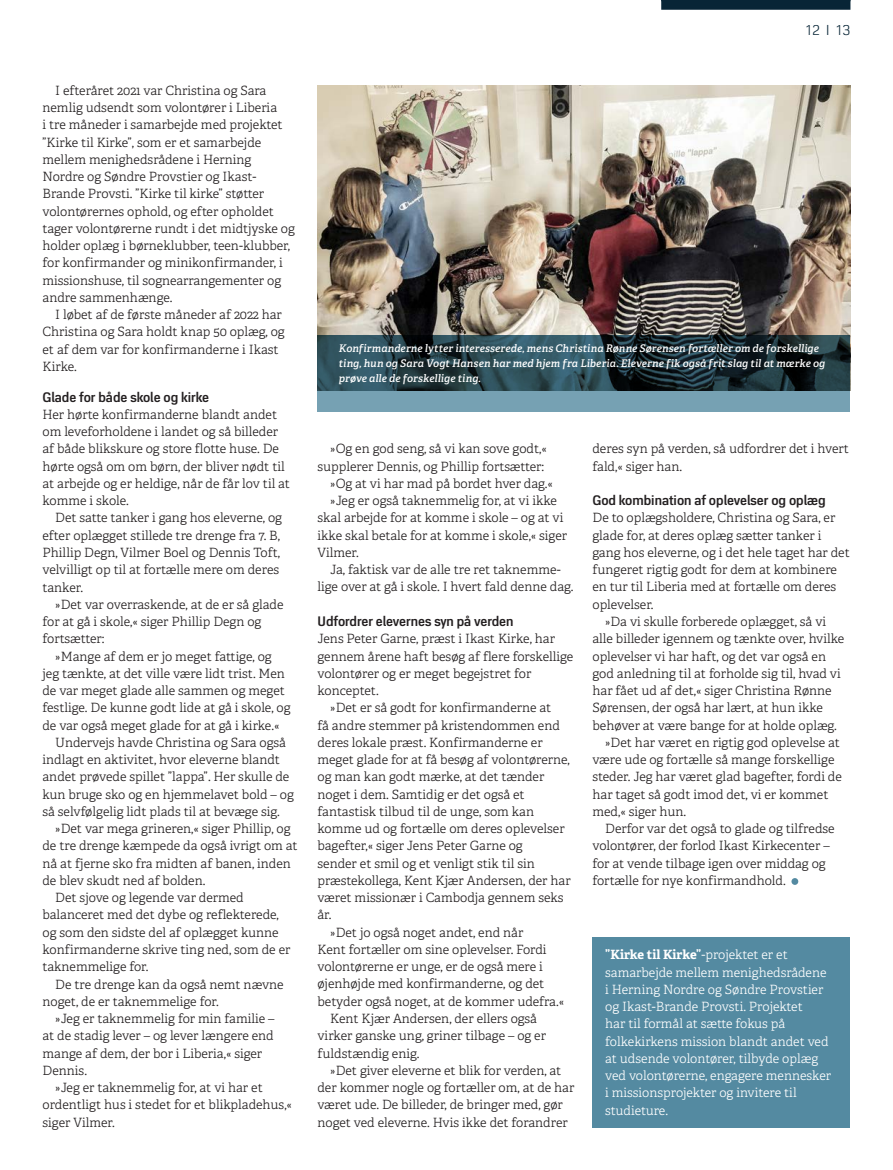
<style>
.page{position:relative;width:893px;height:1170px;background:#fff}
.page>*{position:absolute;margin:0;border:0;box-sizing:border-box;transform-origin:0 0}
.t1{font:300 15px "JP Special Sans";color:#082536}
.Mellemrubrik{font:600 14.25px "JP Special Sans";color:#231f20}
.Brødtekst_indryk_3mm{font:300 12.75px/17.2px "Adelle";color:#231f20}
.Brødtekst{font:300 12.75px/17.2px "Adelle";color:#231f20}
.Brødtekst-2{font:300 12.75px/17.2px "Adelle";color:#fff}
.Billedtekst{font:italic 600 10.5px/15px "Adelle";letter-spacing:.015em;color:#fff}
.s1{font-weight:700}
</style>
<div class="page">
<div style="left:661px;top:0;width:189px;height:10px;background:#082536"></div>
<img style="left:317px;top:85px;width:533px;height:250px">
<div style="left:317px;top:335px;width:533px;height:77px;background:#76a1b3"></div>
<svg style="left:317px;top:335px;width:533px;height:55px;background:#233b44"></svg>
<div style="left:791px;top:878px;width:7px;height:6px;background:#548aa1;border-radius:50%"></div>
<div style="left:592px;top:936px;width:258px;height:191px;background:#548aa1"></div>
<p class="Brødtekst_indryk_3mm" style="left:43px;top:82px;width:254px;text-indent:13px">I efteråret 2021 var Christina og Sara nemlig udsendt som volontører i Liberia<br>i tre måneder i samarbejde med projektet ”Kirke til Kirke”, som er et samarbejde mellem menighedsrådene i Herning Nordre og Søndre Provstier og Ikast-Brande Provsti. ”Kirke til kirke” støtter volontørernes ophold, og efter opholdet tager volontørerne rundt i det midtjyske og holder oplæg i børneklubber, teen-klubber, for konfirmander og minikonfirmander, i missionshuse, til sognearrangementer og andre sammenhænge.</p>
<p class="Brødtekst_indryk_3mm" style="left:43px;top:306px;width:244px;text-indent:13px">I løbet af de første måneder af 2022 har<br>Christina og Sara holdt knap 50 oplæg, og et af dem var for konfirmanderne i Ikast<br>Kirke.</p>
<p class="Mellemrubrik" style="left:43px;top:388px;width:168px">Glade for både skole og kirke</p>
<p class="Brødtekst" style="left:43px;top:406px;width:249px">Her hørte konfirmanderne blandt andet om leveforholdene i landet og så billeder af både blikskure og store flotte huse. De hørte også om om børn, der bliver nødt til at arbejde og er heldige, når de får lov til at komme i skole.</p>
<p class="Brødtekst_indryk_3mm" style="left:43px;top:509px;width:241px;text-indent:13px">Det satte tanker i gang hos eleverne, og efter oplægget stillede tre drenge fra 7. B, Phillip Degn, Vilmer Boel og Dennis Toft, velvilligt op til at fortælle mere om deres tanker.</p>
<p class="Brødtekst_indryk_3mm" style="left:43px;top:596px;width:243px;text-indent:13px">»Det var overraskende, at de er så glade for at gå i skole,« siger Phillip Degn og fortsætter:</p>
<p class="Brødtekst_indryk_3mm" style="left:43px;top:647px;width:249px;text-indent:13px">»Mange af dem er jo meget fattige, og jeg tænkte, at det ville være lidt trist. Men de var meget glade alle sammen og meget festlige. De kunne godt lide at gå i skole, og de var også meget glade for at gå i kirke.«</p>
<p class="Brødtekst_indryk_3mm" style="left:43px;top:734px;width:253px;text-indent:13px">Undervejs havde Christina og Sara også indlagt en aktivitet, hvor eleverne blandt andet prøvede spillet ”lappa”. Her skulle de kun bruge sko og en hjemmelavet bold – og så selvfølgelig lidt plads til at bevæge sig.</p>
<p class="Brødtekst_indryk_3mm" style="left:43px;top:820px;width:257px;text-indent:13px">»Det var mega grineren,« siger Phillip, og de tre drenge kæmpede da også ivrigt om at nå at fjerne sko fra midten af banen, inden de blev skudt ned af bolden.</p>
<p class="Brødtekst_indryk_3mm" style="left:43px;top:889px;width:249px;text-indent:13px">Det sjove og legende var dermed balanceret med det dybe og reflekterede, og som den sidste del af oplægget kunne konfirmanderne skrive ting ned, som de er taknemmelige for.</p>
<p class="Brødtekst_indryk_3mm" style="left:43px;top:975px;width:243px;text-indent:13px">De tre drenge kan da også nemt nævne noget, de er taknemmelige for.</p>
<p class="Brødtekst_indryk_3mm" style="left:43px;top:1010px;width:233px;text-indent:13px">»Jeg er taknemmelig for min familie – at de stadig lever – og lever længere end mange af dem, der bor i Liberia,« siger<br>Dennis.</p>
<p class="Brødtekst_indryk_3mm" style="left:43px;top:1079px;width:251px;text-indent:13px">»Jeg er taknemmelig for, at vi har et ordentligt hus i stedet for et blikpladehus,« siger Vilmer.</p>
<p class="t1" style="left:805px;top:21px;width:47px">12 I 13</p>
<p class="Billedtekst" style="left:339px;top:341px;width:488px">Konfirmanderne lytter interesserede, mens Christina Rønne Sørensen fortæller om de forskellige ting, hun og Sara Vogt Hansen har med hjem fra Liberia. Eleverne fik også frit slag til at mærke og prøve alle de forskellige ting.</p>
<p class="Brødtekst_indryk_3mm" style="left:317px;top:440px;width:231px;text-align:right">»Og en god seng, så vi kan sove godt,« supplerer Dennis, og Phillip fortsætter:</p>
<p class="Brødtekst_indryk_3mm" style="left:330px;top:475px;width:224px">»Og at vi har mad på bordet hver dag.«</p>
<p class="Brødtekst_indryk_3mm" style="left:317px;top:492px;width:251px;text-indent:13px">»Jeg er også taknemmelig for, at vi ikke skal arbejde for at komme i skole – og at vi ikke skal betale for at komme i skole,« siger<br>Vilmer.</p>
<p class="Brødtekst_indryk_3mm" style="left:317px;top:561px;width:257px;text-align:center">Ja, faktisk var de alle tre ret taknemme-<br>lige over at gå i skole. I hvert fald denne dag.</p>
<p class="Mellemrubrik" style="left:317px;top:613px;width:198px">Udfordrer elevernes syn på verden</p>
<p class="Brødtekst" style="left:317px;top:630px;width:257px">Jens Peter Garne, præst i Ikast Kirke, har gennem årene haft besøg af flere forskellige volontører og er meget begejstret for konceptet.</p>
<p class="Brødtekst_indryk_3mm" style="left:317px;top:699px;width:255px;text-indent:13px">»Det er så godt for konfirmanderne at<br>få andre stemmer på kristendommen end deres lokale præst. Konfirmanderne er meget glade for at få besøg af volontørerne, og man kan godt mærke, at det tænder noget i dem. Samtidig er det også et fantastisk tilbud til de unge, som kan komme ud og fortælle om deres oplevelser bagefter,« siger Jens Peter Garne og<br>sender et smil og et venligt stik til sin præstekollega, Kent Kjær Andersen, der har været missionær i Cambodja gennem seks år.</p>
<p class="Brødtekst_indryk_3mm" style="left:317px;top:923px;width:248px;text-indent:13px">»Det jo også noget andet, end når<br>Kent fortæller om sine oplevelser. Fordi volontørerne er unge, er de også mere i øjenhøjde med konfirmanderne, og det betyder også noget, at de kommer udefra.«</p>
<p class="Brødtekst_indryk_3mm" style="left:317px;top:1009px;width:230px;text-indent:13px">Kent Kjær Andersen, der ellers også virker ganske ung, griner tilbage – og er fuldstændig enig.</p>
<p class="Brødtekst_indryk_3mm" style="left:317px;top:1061px;width:258px;text-indent:13px">»Det giver eleverne et blik for verden, at der kommer nogle og fortæller om, at de har været ude. De billeder, de bringer med, gør noget ved eleverne. Hvis ikke det forandrer</p>
<p class="Brødtekst_indryk_3mm" style="left:592px;top:440px;width:258px">deres syn på verden, så udfordrer det i hvert fald,« siger han.</p>
<p class="Mellemrubrik" style="left:592px;top:492px;width:235px">God kombination af oplevelser og oplæg</p>
<p class="Brødtekst" style="left:592px;top:509px;width:259px">De to oplægsholdere, Christina og Sara, er glade for, at deres oplæg sætter tanker i gang hos eleverne, og i det hele taget har det fungeret rigtig godt for dem at kombinere en tur til Liberia med at fortælle om deres oplevelser.</p>
<p class="Brødtekst_indryk_3mm" style="left:592px;top:613px;width:253px;text-indent:13px">»Da vi skulle forberede oplægget, så vi alle billeder igennem og tænkte over, hvilke oplevelser vi har haft, og det var også en god anledning til at forholde sig til, hvad vi har fået ud af det,« siger Christina Rønne Sørensen, der også har lært, at hun ikke behøver at være bange for at holde oplæg.</p>
<p class="Brødtekst_indryk_3mm" style="left:592px;top:733px;width:251px;text-indent:13px">»Det har været en rigtig god oplevelse at være ude og fortælle så mange forskellige steder. Jeg har været glad bagefter, fordi de har taget så godt imod det, vi er kommet med,« siger hun.</p>
<p class="Brødtekst_indryk_3mm" style="left:592px;top:820px;width:244px;text-indent:13px">Derfor var det også to glade og tilfredse volontører, der forlod Ikast Kirkecenter – for at vende tilbage igen over middag og fortælle for nye konfirmandhold.</p>
<p class="Brødtekst-2" style="left:605px;top:946px;width:227px"><span class="s1">”Kirke til Kirke”</span>-projektet er et samarbejde mellem menighedsrådene i Herning Nordre og Søndre Provstier og Ikast-Brande Provsti. Projektet<br>har til formål at sætte fokus på folkekirkens mission blandt andet ved at udsende volontører, tilbyde oplæg ved volontørerne, engagere mennesker i missionsprojekter og invitere til studieture.</p>
</div>
